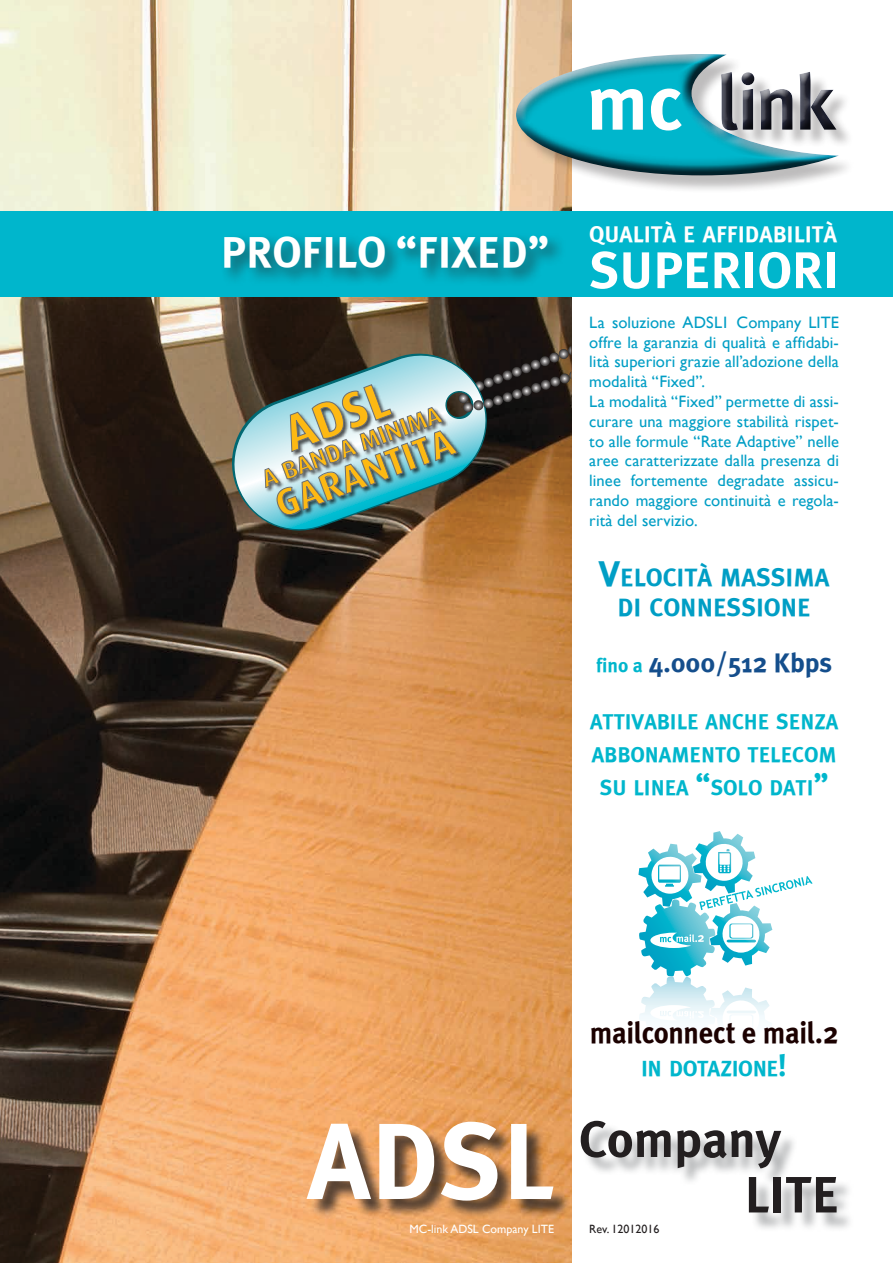
<style>
.page{position:relative;width:893px;height:1263px;background:#fff}
.page>*{position:absolute;margin:0;border:0;box-sizing:border-box;transform-origin:0 0}
.t1{font:51.45px "Meta Plus Bold Roman";color:#fff}
.t2{font:51px/55.5px "Meta Plus Bold Roman";color:#231f20}
.t3{font:700 50.55px "Dax";color:#fdb913}
.t4{font:43.5px "Meta Plus Bold Roman";color:#fff}
.t5{font:700 38.25px "Dax";color:#fdb913}
.t6{font:30px "Meta Plus Bold Roman";letter-spacing:-.015em;color:#1b0100;scale:.95 1}
.t7{font:27px "Meta Plus Bold Roman";color:#144e8c}
.t8{font:25.2px/30px "Meta Plus Bold Roman";color:#009ec5;text-align:center}
.t9{font:700 24.6px "Dax";color:#fdb913}
.t10{font:22.8px "Meta Plus Bold Roman";color:#fff}
.t11{font:22.05px "Meta Plus Bold Roman";letter-spacing:-.015em;color:#00b6cc}
.t12{font:21.6px/33px "Meta Plus Bold Roman";color:#00b6cc;text-align:center}
.t13{font:16.5px/19.8px "Gill Sans";letter-spacing:.005em;color:#009ec5}
.t14{font:12px "Gill Sans";color:#fff}
.t15{font:12px "Gill Sans";color:#231f20}
.s1{font-size:36px}
.s2{font-size:19.5px;color:#00b6cc}
.s3{font-size:30.75px}
.s4{font-size:31.5px}
.s5{font-size:108px;color:#fff}
</style>
<div class="page">
<img style="left:0;top:0;width:571px;height:1263px">
<div style="left:310px;top:1124px;width:261px;height:95px;background:#231f20;opacity:.75"></div>
<div style="left:583px;top:1123px;width:272px;height:109px;background:#949698;opacity:.75"></div>
<div style="left:519px;top:57px;width:337px;height:137px;background:#231f20;opacity:.3"></div>
<div style="left:515px;top:54px;width:326px;height:128px;background:#231f20;opacity:.75"></div>
<div style="left:0;top:212px;width:893px;height:85px;background:#00b6cc"></div>
<div style="left:220px;top:232px;width:346px;height:54px;background:#231f20;opacity:.6"></div>
<svg style="left:638px;top:831px;width:175px;height:190px"></svg>
<svg style="left:225px;top:347px;width:269px;height:191px;background:#756147"></svg>
<img style="left:241px;top:355px;width:230px;height:180px">
<img style="left:265px;top:346px;width:306px;height:169px">
<h3 class="t4" style="left:221px;top:227px;width:330px">PROFILO “FIXED”</h3>
<h3 class="t3" style="left:276px;top:408px;width:110px;rotate:-20deg">ADSL</h3>
<h3 class="t9" style="left:258px;top:466px;width:191px;rotate:-20deg">A BANDA MINIMA</h3>
<h3 class="t5" style="left:269px;top:485px;width:190px;rotate:-20deg">GARANTITA</h3>
<h3 class="t10" style="left:589px;top:221px;width:249px">QUALITÀ E AFFIDABILITÀ</h3>
<h1 class="t1" style="left:589px;top:241px;width:251px">SUPERIORI</h1>
<p class="t13" style="left:589px;top:313px;width:251px">La soluzione ADSL1 Company LITE offre la garanzia di qualità e affidabi&shy;lità superiori grazie all’adozione della modalità “Fixed”.<br>La modalità “Fixed” permette di assi&shy;curare una maggiore stabilità rispet&shy;to alle formule “Rate Adaptive” nelle aree caratterizzate dalla presenza di linee fortemente degradate assicu&shy;rando maggiore continuità e regola&shy;rità del servizio.</p>
<h3 class="t8" style="left:599px;top:562px;width:232px"><span class="s1">V</span>ELOCITÀ MASSIMA<br>DI CONNESSIONE</h3>
<h3 class="t7" style="left:596px;top:647px;width:238px"><span class="s2">fino a</span> 4.000/512 Kbps</h3>
<h3 class="t12" style="left:590px;top:705px;width:250px">ATTIVABILE ANCHE SENZA<br>ABBONAMENTO TELECOM<br>SU LINEA <span class="s3">“</span>SOLO DATI<span class="s3">”</span></h3>
<h3 class="t6" style="left:590px;top:1015px;width:263px">mailconnect e mail.2</h3>
<h3 class="t11" style="left:641px;top:1055px;width:147px">IN DOTAZIONE<span class="s4">!</span></h3>
<h2 class="t2" style="left:745px;top:1111px;width:96px;text-indent:-437px"><span class="s5">ADSL</span> Company<br>LITE</h2>
<p class="t14" style="left:409px;top:1222px;width:146px">MC-link ADSL Company LITE</p>
<p class="t15" style="left:589px;top:1222px;width:72px">Rev. 12012016</p>
</div>
